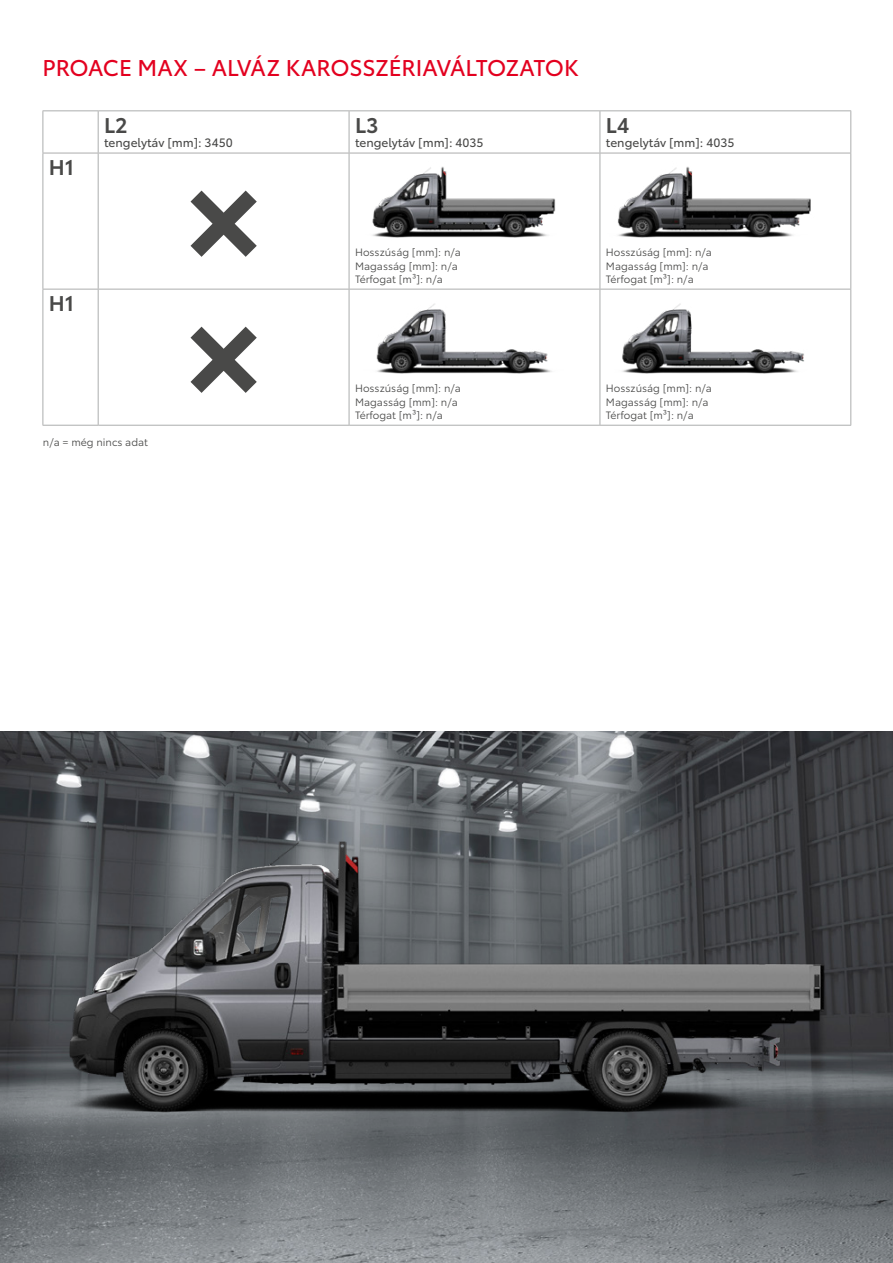
<style>
.page{position:relative;width:893px;height:1263px;background:#fff}
.page>*{position:absolute;margin:0;border:0;box-sizing:border-box;transform-origin:0 0}
.t1{font:22.5px "Toyota Type";letter-spacing:-.015em;color:#e3001f}
.t2{font:600 21px "Toyota Type";color:#494948}
.t3{font:12px "Toyota Type";color:#494948}
.t4{font:10.5px/13.5px "Toyota Type";color:#494948}
</style>
<div class="page">
<img style="left:0;top:731px;width:893px;height:532px">
<hr style="left:43px;top:111px;width:1px;height:42px;background:#acadad">
<hr style="left:43px;top:110px;width:55px;height:1px;background:#acadad">
<hr style="left:98px;top:111px;width:1px;height:42px;background:#acadad">
<hr style="left:98px;top:110px;width:251px;height:1px;background:#acadad">
<hr style="left:349px;top:111px;width:1px;height:42px;background:#acadad">
<hr style="left:349px;top:110px;width:251px;height:1px;background:#acadad">
<hr style="left:600px;top:111px;width:1px;height:42px;background:#acadad">
<hr style="left:600px;top:110px;width:251px;height:1px;background:#acadad">
<hr style="left:850px;top:111px;width:1px;height:42px;background:#acadad">
<hr style="left:43px;top:153px;width:1px;height:136px;background:#acadad">
<hr style="left:43px;top:153px;width:55px;height:1px;background:#acadad">
<hr style="left:98px;top:153px;width:1px;height:136px;background:#acadad">
<hr style="left:98px;top:153px;width:251px;height:1px;background:#acadad">
<hr style="left:349px;top:153px;width:1px;height:136px;background:#acadad">
<hr style="left:349px;top:153px;width:251px;height:1px;background:#acadad">
<hr style="left:600px;top:153px;width:1px;height:136px;background:#acadad">
<hr style="left:600px;top:153px;width:251px;height:1px;background:#acadad">
<hr style="left:850px;top:153px;width:1px;height:136px;background:#acadad">
<hr style="left:43px;top:289px;width:1px;height:136px;background:#acadad">
<hr style="left:43px;top:289px;width:55px;height:1px;background:#acadad">
<hr style="left:98px;top:289px;width:1px;height:136px;background:#acadad">
<hr style="left:98px;top:289px;width:251px;height:1px;background:#acadad">
<hr style="left:349px;top:289px;width:1px;height:136px;background:#acadad">
<hr style="left:349px;top:289px;width:251px;height:1px;background:#acadad">
<hr style="left:600px;top:289px;width:1px;height:136px;background:#acadad">
<hr style="left:600px;top:289px;width:251px;height:1px;background:#acadad">
<hr style="left:850px;top:289px;width:1px;height:136px;background:#acadad">
<hr style="left:43px;top:425px;width:55px;height:1px;background:#acadad">
<hr style="left:98px;top:425px;width:251px;height:1px;background:#acadad">
<hr style="left:349px;top:425px;width:251px;height:1px;background:#acadad">
<hr style="left:600px;top:425px;width:251px;height:1px;background:#acadad">
<img style="left:349px;top:156px;width:207px;height:87px">
<img style="left:600px;top:156px;width:211px;height:87px">
<img style="left:349px;top:293px;width:203px;height:86px">
<img style="left:600px;top:293px;width:204px;height:86px">
<img style="left:0;top:797px;width:893px;height:339px">
<h1 class="t1" style="left:43px;top:51px;width:538px">PROACE MAX – ALVÁZ KAROSSZÉRIAVÁLTOZATOK</h1>
<h2 class="t2" style="left:49px;top:151px;width:27px">H1</h2>
<h2 class="t2" style="left:104px;top:109px;width:25px">L2</h2>
<p class="t3" style="left:104px;top:134px;width:130px">tengelytáv [mm]: 3450</p>
<h2 class="t2" style="left:355px;top:109px;width:25px">L3</h2>
<p class="t3" style="left:355px;top:134px;width:130px">tengelytáv [mm]: 4035</p>
<h2 class="t2" style="left:606px;top:109px;width:25px">L4</h2>
<p class="t3" style="left:606px;top:134px;width:130px">tengelytáv [mm]: 4035</p>
<h2 class="t2" style="left:49px;top:287px;width:27px">H1</h2>
<p class="t4" style="left:43px;top:435px;width:107px">n/a = még nincs adat</p>
<p class="t4" style="left:355px;top:245px;width:107px">Hosszúság [mm]: n/a<br>Magasság [mm]: n/a<br>Térfogat [m3]: n/a</p>
<p class="t4" style="left:606px;top:245px;width:107px">Hosszúság [mm]: n/a<br>Magasság [mm]: n/a<br>Térfogat [m3]: n/a</p>
<p class="t4" style="left:355px;top:381px;width:107px">Hosszúság [mm]: n/a<br>Magasság [mm]: n/a<br>Térfogat [m3]: n/a</p>
<p class="t4" style="left:606px;top:381px;width:107px">Hosszúság [mm]: n/a<br>Magasság [mm]: n/a<br>Térfogat [m3]: n/a</p>
</div>
